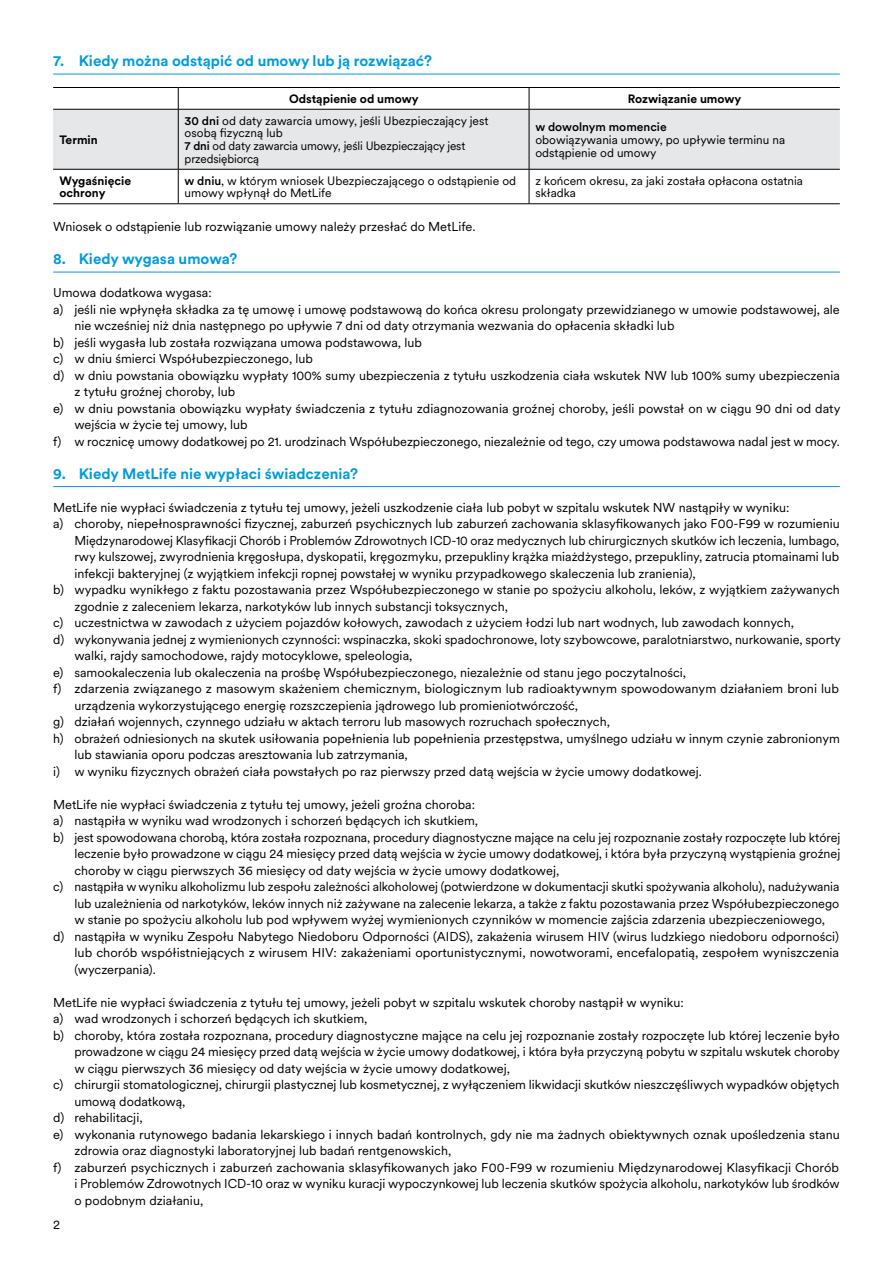
<style>
.page{position:relative;width:893px;height:1263px;background:#fff}
.page>*{position:absolute;margin:0;border:0;box-sizing:border-box;transform-origin:0 0}
.t1{font:700 15px "Met Life Circular";color:#009cdc}
.t2{font:12.75px "Met Life Circular";color:#000}
.t3{font:12px/12.8px "Met Life Circular";color:#000}
.t4{font:700 12px/12.8px "Met Life Circular";color:#000}
.t5{font:500 12px "Met Life Circular";color:#000}
.s1{font-weight:500}
</style>
<div class="page">
<hr style="left:53px;top:74px;width:787px;height:1px;background:#009cdc">
<hr style="left:53px;top:272px;width:787px;height:1px;background:#009cdc">
<hr style="left:53px;top:486px;width:787px;height:1px;background:#009cdc">
<div style="left:53px;top:110px;width:787px;height:59px;background:#e6e7e8"></div>
<hr style="left:53px;top:87px;width:125px;height:1px;background:#000">
<hr style="left:178px;top:87px;width:351px;height:1px;background:#000">
<svg style="left:178px;top:88px;width:1px;height:21px"></svg>
<hr style="left:529px;top:87px;width:311px;height:1px;background:#000">
<svg style="left:529px;top:88px;width:1px;height:21px"></svg>
<hr style="left:53px;top:109px;width:125px;height:1px;background:#000">
<hr style="left:178px;top:109px;width:351px;height:1px;background:#000">
<hr style="left:178px;top:109px;width:1px;height:60px;background:#000">
<hr style="left:529px;top:109px;width:311px;height:1px;background:#000">
<hr style="left:529px;top:109px;width:1px;height:60px;background:#000">
<hr style="left:53px;top:169px;width:125px;height:1px;background:#000">
<hr style="left:178px;top:169px;width:351px;height:1px;background:#000">
<hr style="left:178px;top:169px;width:1px;height:35px;background:#000">
<hr style="left:529px;top:169px;width:311px;height:1px;background:#000">
<hr style="left:529px;top:169px;width:1px;height:35px;background:#000">
<hr style="left:53px;top:203px;width:125px;height:1px;background:#000">
<hr style="left:178px;top:203px;width:351px;height:1px;background:#000">
<hr style="left:529px;top:203px;width:311px;height:1px;background:#000">
<p class="t1" style="left:53px;top:50px;width:380px">7. Kiedy można odstąpić od umowy lub ją rozwiązać?</p>
<p class="t4" style="left:289px;top:92px;width:131px">Odstąpienie od umowy</p>
<p class="t4" style="left:628px;top:92px;width:115px">Rozwiązanie umowy</p>
<p class="t4" style="left:60px;top:133px;width:40px">Termin</p>
<p class="t3" style="left:185px;top:114px;width:305px"><span class="s1">30 dni</span> od daty zawarcia umowy, jeśli Ubezpieczający jest osobą fizyczną lub<br><span class="s1">7 dni</span> od daty zawarcia umowy, jeśli Ubezpieczający jest przedsiębiorcą</p>
<p class="t5" style="left:535px;top:119px;width:133px">w dowolnym momencie</p>
<p class="t3" style="left:535px;top:133px;width:251px">obowiązywania umowy, po upływie terminu na odstąpienie od umowy</p>
<p class="t4" style="left:60px;top:174px;width:73px">Wygaśnięcie ochrony</p>
<p class="t3" style="left:185px;top:174px;width:333px"><span class="s1">w dniu</span>, w którym wniosek Ubezpieczającego o odstąpienie od umowy wpłynął do MetLife</p>
<p class="t3" style="left:535px;top:174px;width:269px">z końcem okresu, za jaki została opłacona ostatnia składka</p>
<p class="t2" style="left:53px;top:218px;width:424px">Wniosek o odstąpienie lub rozwiązanie umowy należy przesłać do MetLife.</p>
<p class="t1" style="left:53px;top:248px;width:186px">8. Kiedy wygasa umowa?</p>
<p class="t2" style="left:53px;top:284px;width:160px">Umowa dodatkowa wygasa:</p>
<p class="t2" style="left:53px;top:301px;width:788px">a) jeśli nie wpłynęła składka za tę umowę i umowę podstawową do końca okresu prolongaty przewidzianego w umowie podstawowej, ale</p>
<p class="t2" style="left:74px;top:317px;width:602px">nie wcześniej niż dnia następnego po upływie 7 dni od daty otrzymania wezwania do opłacenia składki lub</p>
<p class="t2" style="left:53px;top:334px;width:370px">b) jeśli wygasła lub została rozwiązana umowa podstawowa, lub</p>
<p class="t2" style="left:53px;top:350px;width:261px">c) w dniu śmierci Współubezpieczonego, lub</p>
<p class="t2" style="left:53px;top:367px;width:788px">d) w dniu powstania obowiązku wypłaty 100% sumy ubezpieczenia z tytułu uszkodzenia ciała wskutek NW lub 100% sumy ubezpieczenia</p>
<p class="t2" style="left:74px;top:383px;width:162px">z tytułu groźnej choroby, lub</p>
<p class="t2" style="left:53px;top:400px;width:789px">e) w dniu powstania obowiązku wypłaty świadczenia z tytułu zdiagnozowania groźnej choroby, jeśli powstał on w ciągu 90 dni od daty</p>
<p class="t2" style="left:74px;top:416px;width:175px">wejścia w życie tej umowy, lub</p>
<p class="t2" style="left:53px;top:433px;width:788px">f) w rocznicę umowy dodatkowej po 21. urodzinach Współubezpieczonego, niezależnie od tego, czy umowa podstawowa nadal jest w mocy.</p>
<p class="t1" style="left:53px;top:463px;width:307px">9. Kiedy MetLife nie wypłaci świadczenia?</p>
<p class="t2" style="left:53px;top:499px;width:738px">MetLife nie wypłaci świadczenia z tytułu tej umowy, jeżeli uszkodzenie ciała lub pobyt w szpitalu wskutek NW nastąpiły w wyniku:</p>
<p class="t2" style="left:53px;top:515px;width:788px">a) choroby, niepełnosprawności fizycznej, zaburzeń psychicznych lub zaburzeń zachowania sklasyfikowanych jako F00-F99 w rozumieniu</p>
<p class="t2" style="left:74px;top:532px;width:767px">Międzynarodowej Klasyfikacji Chorób i Problemów Zdrowotnych ICD-10 oraz medycznych lub chirurgicznych skutków ich leczenia, lumbago,</p>
<p class="t2" style="left:74px;top:548px;width:766px">rwy kulszowej, zwyrodnienia kręgosłupa, dyskopatii, kręgozmyku, przepukliny krążka miażdżystego, przepukliny, zatrucia ptomainami lub</p>
<p class="t2" style="left:74px;top:565px;width:623px">infekcji bakteryjnej (z wyjątkiem infekcji ropnej powstałej w wyniku przypadkowego skaleczenia lub zranienia),</p>
<p class="t2" style="left:53px;top:581px;width:788px">b) wypadku wynikłego z faktu pozostawania przez Współubezpieczonego w stanie po spożyciu alkoholu, leków, z wyjątkiem zażywanych</p>
<p class="t2" style="left:74px;top:598px;width:435px">zgodnie z zaleceniem lekarza, narkotyków lub innych substancji toksycznych,</p>
<p class="t2" style="left:53px;top:614px;width:742px">c) uczestnictwa w zawodach z użyciem pojazdów kołowych, zawodach z użyciem łodzi lub nart wodnych, lub zawodach konnych,</p>
<p class="t2" style="left:53px;top:631px;width:789px">d) wykonywania jednej z wymienionych czynności: wspinaczka, skoki spadochronowe, loty szybowcowe, paralotniarstwo, nurkowanie, sporty</p>
<p class="t2" style="left:74px;top:647px;width:340px">walki, rajdy samochodowe, rajdy motocyklowe, speleologia,</p>
<p class="t2" style="left:53px;top:664px;width:634px">e) samookaleczenia lub okaleczenia na prośbę Współubezpieczonego, niezależnie od stanu jego poczytalności,</p>
<p class="t2" style="left:53px;top:680px;width:787px">f) zdarzenia związanego z masowym skażeniem chemicznym, biologicznym lub radioaktywnym spowodowanym działaniem broni lub</p>
<p class="t2" style="left:74px;top:697px;width:505px">urządzenia wykorzystującego energię rozszczepienia jądrowego lub promieniotwórczość,</p>
<p class="t2" style="left:53px;top:713px;width:558px">g) działań wojennych, czynnego udziału w aktach terroru lub masowych rozruchach społecznych,</p>
<p class="t2" style="left:53px;top:730px;width:788px">h) obrażeń odniesionych na skutek usiłowania popełnienia lub popełnienia przestępstwa, umyślnego udziału w innym czynie zabronionym</p>
<p class="t2" style="left:74px;top:746px;width:335px">lub stawiania oporu podczas aresztowania lub zatrzymania,</p>
<p class="t2" style="left:53px;top:763px;width:650px">i) w wyniku fizycznych obrażeń ciała powstałych po raz pierwszy przed datą wejścia w życie umowy dodatkowej.</p>
<p class="t2" style="left:53px;top:796px;width:423px">MetLife nie wypłaci świadczenia z tytułu tej umowy, jeżeli groźna choroba:</p>
<p class="t2" style="left:53px;top:812px;width:427px">a) nastąpiła w wyniku wad wrodzonych i schorzeń będących ich skutkiem,</p>
<p class="t2" style="left:53px;top:829px;width:789px">b) jest spowodowana chorobą, która została rozpoznana, procedury diagnostyczne mające na celu jej rozpoznanie zostały rozpoczęte lub której</p>
<p class="t2" style="left:74px;top:845px;width:767px">leczenie było prowadzone w ciągu 24 miesięcy przed datą wejścia w życie umowy dodatkowej, i która była przyczyną wystąpienia groźnej</p>
<p class="t2" style="left:74px;top:862px;width:486px">choroby w ciągu pierwszych 36 miesięcy od daty wejścia w życie umowy dodatkowej,</p>
<p class="t2" style="left:53px;top:878px;width:788px">c) nastąpiła w wyniku alkoholizmu lub zespołu zależności alkoholowej (potwierdzone w dokumentacji skutki spożywania alkoholu), nadużywania</p>
<p class="t2" style="left:74px;top:895px;width:766px">lub uzależnienia od narkotyków, leków innych niż zażywane na zalecenie lekarza, a także z faktu pozostawania przez Współubezpieczonego</p>
<p class="t2" style="left:74px;top:911px;width:752px">w stanie po spożyciu alkoholu lub pod wpływem wyżej wymienionych czynników w momencie zajścia zdarzenia ubezpieczeniowego,</p>
<p class="t2" style="left:53px;top:928px;width:787px">d) nastąpiła w wyniku Zespołu Nabytego Niedoboru Odporności (AIDS), zakażenia wirusem HIV (wirus ludzkiego niedoboru odporności)</p>
<p class="t2" style="left:74px;top:944px;width:766px">lub chorób współistniejących z wirusem HIV: zakażeniami oportunistycznymi, nowotworami, encefalopatią, zespołem wyniszczenia</p>
<p class="t2" style="left:74px;top:961px;width:83px">(wyczerpania).</p>
<p class="t2" style="left:53px;top:994px;width:632px">MetLife nie wypłaci świadczenia z tytułu tej umowy, jeżeli pobyt w szpitalu wskutek choroby nastąpił w wyniku:</p>
<p class="t2" style="left:53px;top:1010px;width:316px">a) wad wrodzonych i schorzeń będących ich skutkiem,</p>
<p class="t2" style="left:53px;top:1027px;width:788px">b) choroby, która została rozpoznana, procedury diagnostyczne mające na celu jej rozpoznanie zostały rozpoczęte lub której leczenie było</p>
<p class="t2" style="left:74px;top:1043px;width:767px">prowadzone w ciągu 24 miesięcy przed datą wejścia w życie umowy dodatkowej, i która była przyczyną pobytu w szpitalu wskutek choroby</p>
<p class="t2" style="left:74px;top:1060px;width:437px">w ciągu pierwszych 36 miesięcy od daty wejścia w życie umowy dodatkowej,</p>
<p class="t2" style="left:53px;top:1076px;width:788px">c) chirurgii stomatologicznej, chirurgii plastycznej lub kosmetycznej, z wyłączeniem likwidacji skutków nieszczęśliwych wypadków objętych</p>
<p class="t2" style="left:74px;top:1093px;width:113px">umową dodatkową,</p>
<p class="t2" style="left:53px;top:1109px;width:91px">d) rehabilitacji,</p>
<p class="t2" style="left:53px;top:1126px;width:788px">e) wykonania rutynowego badania lekarskiego i innych badań kontrolnych, gdy nie ma żadnych obiektywnych oznak upośledzenia stanu</p>
<p class="t2" style="left:74px;top:1142px;width:378px">zdrowia oraz diagnostyki laboratoryjnej lub badań rentgenowskich,</p>
<p class="t2" style="left:53px;top:1159px;width:787px">f) zaburzeń psychicznych i zaburzeń zachowania sklasyfikowanych jako F00-F99 w rozumieniu Międzynarodowej Klasyfikacji Chorób</p>
<p class="t2" style="left:74px;top:1175px;width:767px">i Problemów Zdrowotnych ICD-10 oraz w wyniku kuracji wypoczynkowej lub leczenia skutków spożycia alkoholu, narkotyków lub środków</p>
<p class="t2" style="left:74px;top:1192px;width:130px">o podobnym działaniu,</p>
<p class="t2" style="left:53px;top:1216px;width:8px">2</p>
</div>
